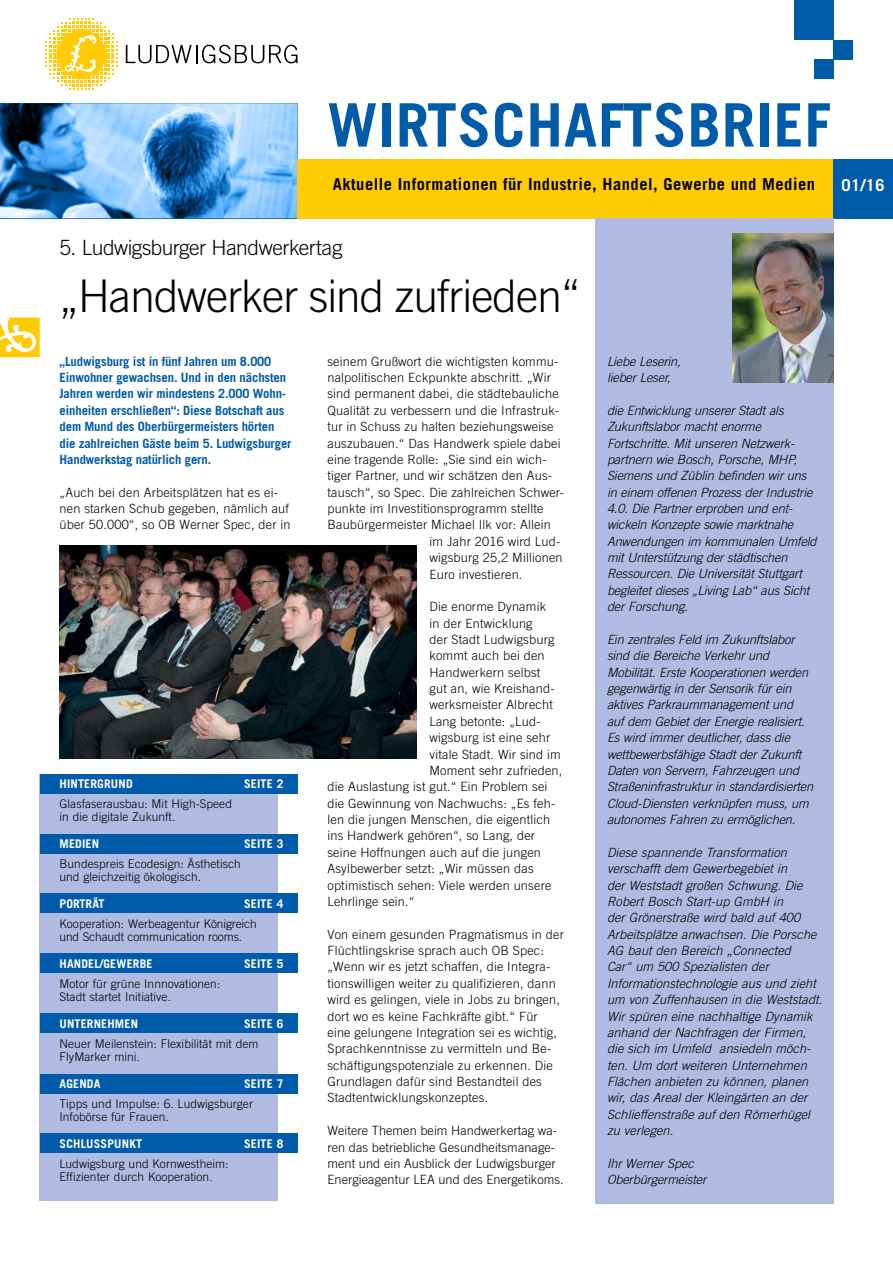
<style>
.page{position:relative;width:893px;height:1263px;background:#fff}
.page>*{position:absolute;margin:0;border:0;box-sizing:border-box;transform-origin:0 0}
.t1{font:700 60px "Ludwigsburg Trade Gothic";color:#005baa}
.t2{font:300 45px "Ludwigsburg Trade Gothic";letter-spacing:-.035em;color:#000}
.t3{font:300 21px "Ludwigsburg Trade Gothic";letter-spacing:-.035em;color:#000}
.t4{font:700 16.5px "Ludwigsburg Trade Gothic";letter-spacing:.015em;color:#000}
.t5{font:700 16.5px "Ludwigsburg Trade Gothic";color:#fff}
.t6{font:300 12.75px/16.4px "Ludwigsburg Trade Gothic";color:#000}
.t7{font:12.75px/16.4px "Ludwigsburg Trade Gothic Lt Ob";letter-spacing:-.025em;color:#000}
.t8{font:700 12.75px/16.4px "Ludwigsburg Trade Gothic";letter-spacing:-.025em;color:#005baa}
.t9{font:300 12px/13.5px "Ludwigsburg Trade Gothic";letter-spacing:-.01em;color:#000}
.t10{font:700 12px "Ludwigsburg Trade Gothic";color:#fff}
</style>
<div class="page">
<img style="left:0;top:103px;width:298px;height:115px">
<div style="left:298px;top:159px;width:595px;height:59px;background:#ffcb05"></div>
<div style="left:794px;top:0;width:39px;height:40px;background:#005baa"></div>
<div style="left:833px;top:40px;width:20px;height:20px;background:#005baa"></div>
<div style="left:833px;top:159px;width:60px;height:59px;background:#005baa"></div>
<svg style="left:46px;top:18px;width:71px;height:72px"></svg>
<svg style="left:126px;top:45px;width:172px;height:18px"></svg>
<div style="left:814px;top:60px;width:19px;height:19px;background:#005baa"></div>
<div style="left:595px;top:218px;width:238px;height:985px;background:#afbbe0"></div>
<img style="left:733px;top:234px;width:100px;height:148px">
<svg style="left:0;top:317px;width:40px;height:40px"></svg>
<div style="left:40px;top:774px;width:238px;height:426px;background:#afbbe0"></div>
<div style="left:40px;top:774px;width:258px;height:20px;background:#005baa"></div>
<div style="left:40px;top:834px;width:258px;height:19px;background:#005baa"></div>
<div style="left:40px;top:893px;width:258px;height:19px;background:#005baa"></div>
<div style="left:40px;top:953px;width:258px;height:20px;background:#005baa"></div>
<div style="left:40px;top:1013px;width:258px;height:20px;background:#005baa"></div>
<div style="left:40px;top:1074px;width:258px;height:19px;background:#005baa"></div>
<div style="left:40px;top:1133px;width:258px;height:20px;background:#005baa"></div>
<img style="left:60px;top:546px;width:357px;height:212px">
<h1 class="t1" style="left:327px;top:88px;width:506px">WIRTSCHAFTSBRIEF</h1>
<p class="t4" style="left:333px;top:174px;width:484px">Aktuelle Informationen für Industrie, Handel, Gewerbe und Medien</p>
<p class="t5" style="left:842px;top:174px;width:45px">01/16</p>
<h3 class="t3" style="left:60px;top:235px;width:285px">5. Ludwigsburger Handwerkertag</h3>
<h2 class="t2" style="left:60px;top:269px;width:523px">„Handwerker sind zufrieden“</h2>
<p class="t8" style="left:60px;top:353px;width:234px">„Ludwigsburg ist in fünf Jahren um 8.000<br>Einwohner gewachsen. Und in den nächsten Jahren werden wir mindestens 2.000 Wohn&shy;einheiten erschließen“: Diese Botschaft aus dem Mund des Oberbürgermeisters hörten die zahlreichen Gäste beim 5. Ludwigsburger Handwerkstag natürlich gern.</p>
<p class="t6" style="left:60px;top:484px;width:233px">„Auch bei den Arbeitsplätzen hat es ei&shy;nen starken Schub gegeben, nämlich auf über 50.000“, so OB Werner Spec, der in</p>
<p class="t10" style="left:60px;top:776px;width:26px">Hinterg</p>
<p class="t10" style="left:104px;top:776px;width:26px">Rund</p>
<p class="t10" style="left:244px;top:776px;width:13px">Seite</p>
<p class="t10" style="left:277px;top:776px;width:8px">2</p>
<p class="t9" style="left:60px;top:796px;width:174px">Glasfaserausbau: Mit High-Speed in die digitale Zukunft.</p>
<p class="t10" style="left:60px;top:836px;width:8px">medie</p>
<p class="t10" style="left:92px;top:836px;width:9px">n</p>
<p class="t10" style="left:244px;top:836px;width:13px">Seite</p>
<p class="t10" style="left:277px;top:836px;width:8px">3</p>
<p class="t9" style="left:60px;top:856px;width:183px">Bundespreis Ecodesign: Ästhetisch und gleichzeitig ökologisch.</p>
<p class="t10" style="left:60px;top:896px;width:15px">portr</p>
<p class="t10" style="left:92px;top:896px;width:11px">ät</p>
<p class="t10" style="left:244px;top:896px;width:13px">Seite</p>
<p class="t10" style="left:277px;top:896px;width:8px">4</p>
<p class="t9" style="left:60px;top:916px;width:199px">Kooperation: Werbeagentur Königreich und Schaudt communication rooms.</p>
<p class="t10" style="left:60px;top:956px;width:52px">ha ndel/gewerbe</p>
<p class="t10" style="left:244px;top:956px;width:13px">Seite</p>
<p class="t10" style="left:277px;top:956px;width:8px">5</p>
<p class="t9" style="left:60px;top:976px;width:163px">Motor für grüne Innnovationen:<br>Stadt startet Initiative.</p>
<p class="t10" style="left:60px;top:1016px;width:50px">unternehme</p>
<p class="t10" style="left:131px;top:1016px;width:9px">n</p>
<p class="t10" style="left:244px;top:1016px;width:13px">Seite</p>
<p class="t10" style="left:277px;top:1016px;width:8px">6</p>
<p class="t9" style="left:60px;top:1036px;width:201px">Neuer Meilenstein: Flexibilität mit dem<br>FlyMarker mini.</p>
<p class="t10" style="left:60px;top:1076px;width:33px">Agenda</p>
<p class="t10" style="left:244px;top:1076px;width:13px">Seite</p>
<p class="t10" style="left:277px;top:1076px;width:8px">7</p>
<p class="t9" style="left:60px;top:1096px;width:195px">Tipps und Impulse: 6. Ludwigsburger<br>Infobörse für Frauen.</p>
<p class="t10" style="left:60px;top:1136px;width:8px">schluss</p>
<p class="t10" style="left:107px;top:1136px;width:33px">punkt</p>
<p class="t10" style="left:244px;top:1136px;width:13px">Seite</p>
<p class="t10" style="left:277px;top:1136px;width:8px">8</p>
<p class="t9" style="left:60px;top:1156px;width:171px">Ludwigsburg und Kornwestheim:<br>Effizienter durch Kooperation.</p>
<p class="t6" style="left:327px;top:353px;width:233px">seinem Grußwort die wichtigsten kommu-</p>
<p class="t6" style="left:327px;top:369px;width:225px">nalpolitischen Eckpunkte abschritt. „Wir</p>
<p class="t6" style="left:327px;top:385px;width:233px">sind permanent dabei, die städtebauliche</p>
<p class="t6" style="left:327px;top:402px;width:233px">Qualität zu verbessern und die Infrastruk-</p>
<p class="t6" style="left:327px;top:418px;width:228px">tur in Schuss zu halten beziehungsweise</p>
<p class="t6" style="left:327px;top:435px;width:235px">auszubauen.“ Das Handwerk spiele dabei</p>
<p class="t6" style="left:327px;top:451px;width:221px">eine tragende Rolle: „Sie sind ein wich-</p>
<p class="t6" style="left:327px;top:467px;width:226px">tiger Partner, und wir schätzen den Aus-</p>
<p class="t6" style="left:327px;top:484px;width:238px">tausch“, so Spec. Die zahlreichen Schwer-</p>
<p class="t6" style="left:327px;top:500px;width:218px">punkte im Investitionsprogramm stellte</p>
<p class="t6" style="left:327px;top:516px;width:225px">Baubürgermeister Michael Ilk vor: Allein</p>
<p class="t6" style="left:429px;top:533px;width:133px">im Jahr 2016 wird Lud-</p>
<p class="t6" style="left:429px;top:549px;width:135px">wigsburg 25,2 Millionen</p>
<p class="t6" style="left:429px;top:566px;width:95px">Euro investieren.</p>
<p class="t6" style="left:429px;top:598px;width:118px">Die enorme Dynamik</p>
<p class="t6" style="left:429px;top:615px;width:105px">in der Entwicklung</p>
<p class="t6" style="left:429px;top:631px;width:127px">der Stadt Ludwigsburg</p>
<p class="t6" style="left:429px;top:647px;width:117px">kommt auch bei den</p>
<p class="t6" style="left:429px;top:664px;width:113px">Handwerkern selbst</p>
<p class="t6" style="left:429px;top:680px;width:127px">gut an, wie Kreishand-</p>
<p class="t6" style="left:429px;top:697px;width:125px">werksmeister Albrecht</p>
<p class="t6" style="left:429px;top:713px;width:113px">Lang betonte: „Lud-</p>
<p class="t6" style="left:429px;top:729px;width:123px">wigsburg ist eine sehr</p>
<p class="t6" style="left:429px;top:746px;width:133px">vitale Stadt. Wir sind im</p>
<p class="t6" style="left:429px;top:762px;width:135px">Moment sehr zufrieden,</p>
<p class="t6" style="left:327px;top:778px;width:222px">die Auslastung ist gut.“ Ein Problem sei</p>
<p class="t6" style="left:327px;top:795px;width:230px">die Gewinnung von Nachwuchs: „Es feh-</p>
<p class="t6" style="left:327px;top:811px;width:224px">len die jungen Menschen, die eigentlich</p>
<p class="t6" style="left:327px;top:827px;width:209px">ins Handwerk gehören“, so Lang, der</p>
<p class="t6" style="left:327px;top:844px;width:215px">seine Hoffnungen auch auf die jungen</p>
<p class="t6" style="left:327px;top:860px;width:208px">Asylbewerber setzt: „Wir müssen das</p>
<p class="t6" style="left:327px;top:877px;width:226px">optimistisch sehen: Viele werden unsere</p>
<p class="t6" style="left:327px;top:893px;width:89px">Lehrlinge sein.“</p>
<p class="t6" style="left:327px;top:926px;width:238px">Von einem gesunden Pragmatismus in der Flüchtlingskrise sprach auch OB Spec: „Wenn wir es jetzt schaffen, die Integra&shy;tionswilligen weiter zu qualifizieren, dann wird es gelingen, viele in Jobs zu bringen, dort wo es keine Fachkräfte gibt.“ Für eine gelungene Integration sei es wichtig, Sprachkenntnisse zu vermitteln und Be&shy;schäftigungspotenziale zu erkennen. Die Grundlagen dafür sind Bestandteil des Stadtentwicklungskonzeptes.</p>
<p class="t6" style="left:327px;top:1122px;width:238px">Weitere Themen beim Handwerkertag wa&shy;ren das betriebliche Gesundheitsmanage&shy;ment und ein Ausblick der Ludwigsburger Energieagentur LEA und des Energetikoms.</p>
<p class="t7" style="left:607px;top:353px;width:75px">Liebe Leserin, lieber Leser,</p>
<p class="t7" style="left:607px;top:402px;width:211px">die Entwicklung unserer Stadt als Zukunftslabor macht enorme Fortschritte. Mit unseren Netzwerk&shy;partnern wie Bosch, Porsche, MHP, Siemens und Züblin befinden wir uns in einem offenen Prozess der Industrie 4.0. Die Partner erproben und ent&shy;wickeln Konzepte sowie marktnahe Anwendungen im kommunalen Umfeld mit Unterstützung der städtischen Ressourcen. Die Universität Stuttgart begleitet dieses „Living Lab“ aus Sicht der Forschung.</p>
<p class="t7" style="left:607px;top:631px;width:208px">Ein zentrales Feld im Zukunftslabor sind die Bereiche Verkehr und Mobilität. Erste Kooperationen werden gegenwärtig in der Sensorik für ein aktives Parkraummanagement und auf dem Gebiet der Energie realisiert.<br>Es wird immer deutlicher, dass die wettbewerbsfähige Stadt der Zukunft Daten von Servern, Fahrzeugen und Straßeninfrastruktur in standardisierten Cloud-Diensten verknüpfen muss, um autonomes Fahren zu ermöglichen.</p>
<p class="t7" style="left:607px;top:844px;width:217px">Diese spannende Transformation verschafft dem Gewerbegebiet in<br>der Weststadt großen Schwung. Die Robert Bosch Start-up GmbH in<br>der Grönerstraße wird bald auf 400<br>Arbeitsplätze anwachsen. Die Porsche AG baut den Bereich „Connected<br>Car“ um 500 Spezialisten der Informationstechnologie aus und zieht um von Zuffenhausen in die Weststadt.<br>Wir spüren eine nachhaltige Dynamik anhand der Nachfragen der Firmen, die sich im Umfeld ansiedeln möch&shy;ten. Um dort weiteren Unternehmen Flächen anbieten zu können, planen wir, das Areal der Kleingärten an der Schlieffenstraße auf den Römerhügel zu verlegen.</p>
<p class="t7" style="left:607px;top:1155px;width:101px">Ihr Werner Spec<br>Oberbürgermeister</p>
</div>
